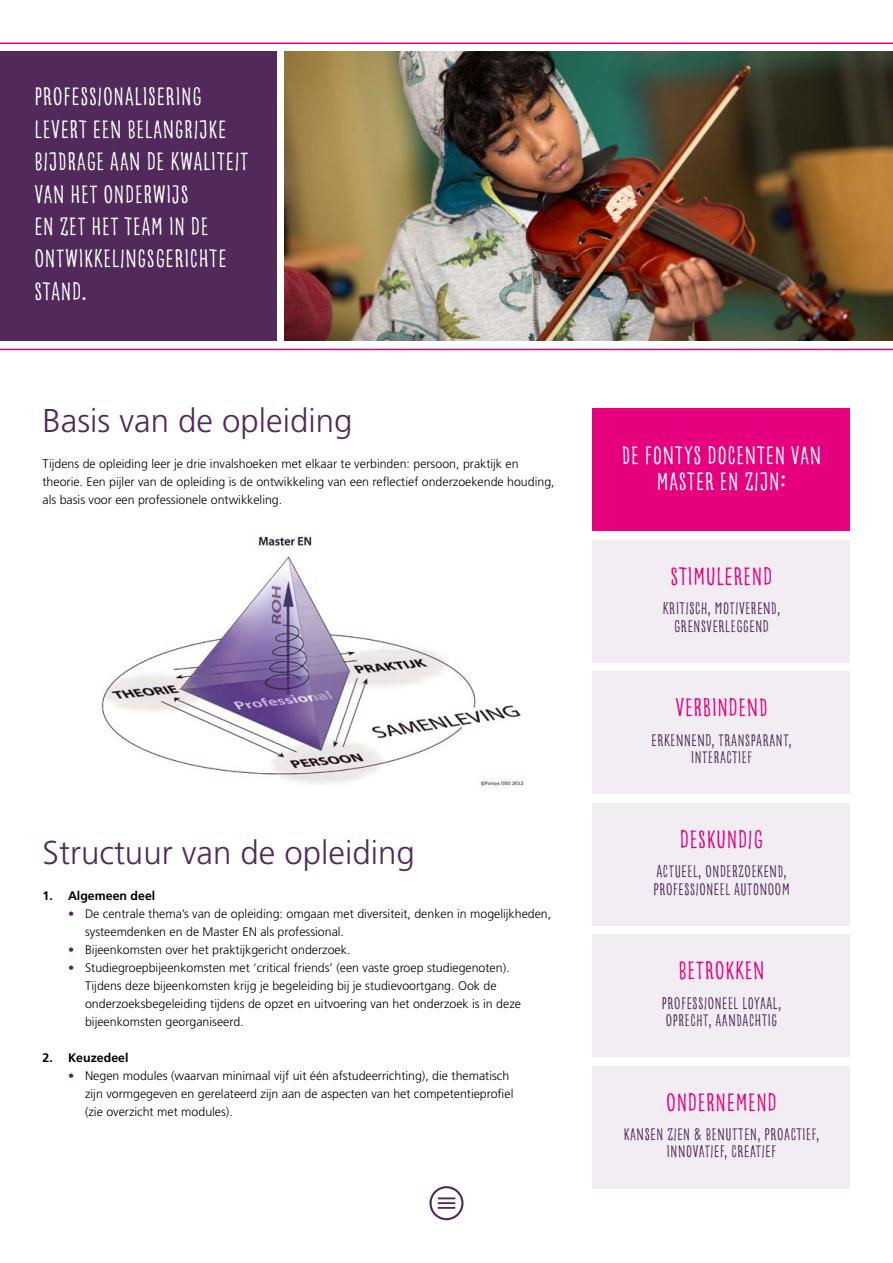
<style>
.page{position:relative;width:893px;height:1263px;background:#fff}
.page>*{position:absolute;margin:0;border:0;box-sizing:border-box;transform-origin:0 0}
.t1{font:300 33px "Fontys Frutiger";color:#512a5b}
.t2{font:27px/32.4px "Goodlife Sans Condensed";color:#fff}
.t3{font:27px "Goodlife Sans Condensed";color:#e6007d}
.t4{font:18px/17.4px "Goodlife Sans Condensed";color:#512a5b;text-align:center}
.t5{font:300 12.3px/18px "Fontys Frutiger";color:#000}
.t6{font:700 12.3px "Fontys Frutiger";color:#000}
.s1{color:#512a5b}
</style>
<div class="page">
<div style="left:0;top:51px;width:276px;height:289px;background:#512a5b"></div>
<img style="left:285px;top:51px;width:608px;height:289px">
<hr style="left:0;top:43px;width:893px;height:1px;background:#e6007d">
<hr style="left:0;top:349px;width:893px;height:1px;background:#e6007d">
<img style="left:101px;top:536px;width:423px;height:251px">
<div style="left:592px;top:408px;width:258px;height:123px;background:#e6007d"></div>
<div style="left:592px;top:540px;width:258px;height:123px;background:#f1edf2"></div>
<div style="left:592px;top:671px;width:258px;height:123px;background:#f1edf2"></div>
<div style="left:592px;top:803px;width:258px;height:123px;background:#f1edf2"></div>
<div style="left:592px;top:934px;width:258px;height:123px;background:#f1edf2"></div>
<div style="left:592px;top:1065px;width:258px;height:123px;background:#f1edf2"></div>
<svg style="left:429px;top:1186px;width:34px;height:34px"></svg>
<h2 class="t2" style="left:34px;top:81px;width:216px">PROFESSIONALISERING<br>LEVERT EEN BELANGRIJKE<br>BIJDRAGE AAN DE KWALITEIT<br>VAN HET ONDERWIJS<br>EN ZET HET TEAM IN DE<br>ONTWIKKELINGSGERICHTE<br>STAND.</h2>
<h1 class="t1" style="left:43px;top:402px;width:311px">Basis van de opleiding</h1>
<p class="t5" style="left:43px;top:455px;width:514px">Tijdens de opleiding leer je drie invalshoeken met elkaar te verbinden: persoon, praktijk en theorie. Een pijler van de opleiding is de ontwikkeling van een reflectief onderzoekende houding, als basis voor een professionele ontwikkeling.</p>
<h1 class="t1" style="left:43px;top:834px;width:374px">Structuur van de opleiding</h1>
<p class="t6" style="left:43px;top:888px;width:114px">1. Algemeen deel</p>
<p class="t5" style="left:85px;top:905px;width:468px;text-indent:-17px"><span class="s1">•</span> De centrale thema’s van de opleiding: omgaan met diversiteit, denken in mogelijkheden, systeemdenken en de Master EN als professional.</p>
<p class="t5" style="left:68px;top:941px;width:284px"><span class="s1">•</span> Bijeenkomsten over het praktijkgericht onderzoek.</p>
<p class="t5" style="left:85px;top:959px;width:437px;text-indent:-17px"><span class="s1">•</span> Studiegroepbijeenkomsten met ‘critical friends’ (een vaste groep studiegenoten).<br>Tijdens deze bijeenkomsten krijg je begeleiding bij je studievoortgang. Ook de onderzoeksbegeleiding tijdens de opzet en uitvoering van het onderzoek is in deze bijeenkomsten georganiseerd.</p>
<p class="t6" style="left:43px;top:1051px;width:88px">2. Keuzedeel</p>
<p class="t5" style="left:85px;top:1067px;width:430px;text-indent:-17px"><span class="s1">•</span> Negen modules (waarvan minimaal vijf uit één afstudeerrichting), die thematisch zijn vormgegeven en gerelateerd zijn aan de aspecten van het competentieprofiel (zie overzicht met modules).</p>
<h2 class="t2" style="left:622px;top:442px;width:201px;line-height:26.4px;text-align:center">DE FONTYS DOCENTEN VAN<br>MASTER EN ZIJN:</h2>
<h2 class="t3" style="left:670px;top:561px;width:104px">STIMULEREND</h2>
<h3 class="t4" style="left:662px;top:600px;width:119px">KRITISCH, MOTIVEREND,<br>GRENSVERLEGGEND</h3>
<h2 class="t3" style="left:675px;top:692px;width:94px">VERBINDEND</h2>
<h3 class="t4" style="left:651px;top:731px;width:142px">ERKENNEND, TRANSPARANT,<br>INTERACTIEF</h3>
<h2 class="t3" style="left:680px;top:824px;width:85px">DESKUNDIG</h2>
<h3 class="t4" style="left:653px;top:863px;width:138px;text-align:left">ACTUEEL, ONDERZOEKEND,<br>PROFESSIONEEL AUTONOOM</h3>
<h2 class="t3" style="left:678px;top:955px;width:88px">BETROKKEN</h2>
<h3 class="t4" style="left:661px;top:994px;width:121px;text-align:left">PROFESSIONEEL LOYAAL,<br>OPRECHT, AANDACHTIG</h3>
<h2 class="t3" style="left:666px;top:1087px;width:113px">ONDERNEMEND</h2>
<h3 class="t4" style="left:623px;top:1126px;width:197px">KANSEN ZIEN &amp; BENUTTEN, PROACTIEF,<br>INNOVATIEF, CREATIEF</h3>
</div>
